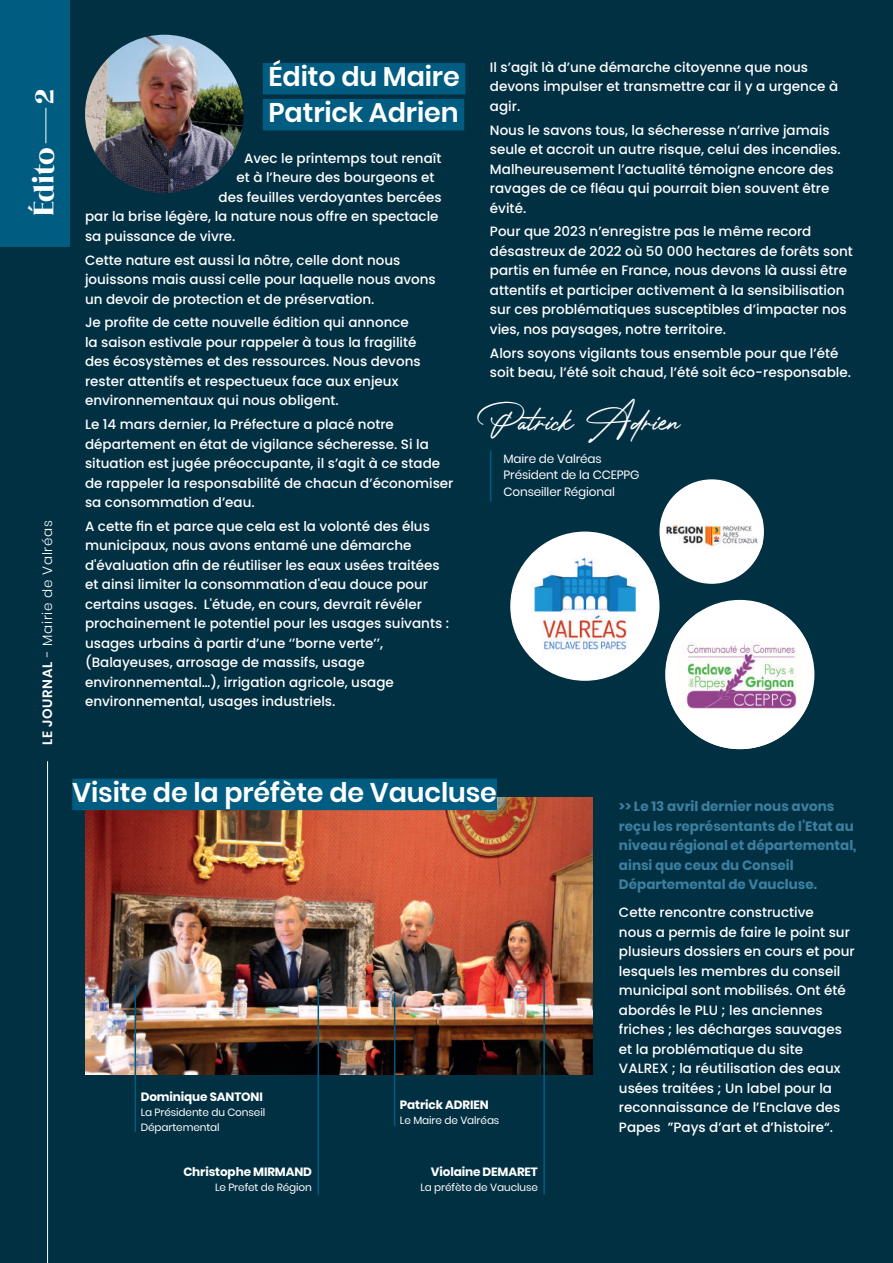
<style>
.page{position:relative;width:893px;height:1263px;background:#023043}
.page>*{position:absolute;margin:0;border:0;box-sizing:border-box;transform-origin:0 0}
.t1{font:37.5px "Photograph Signature";color:#fff}
.t2{font:29.25px "The Brandeand Lotaline";letter-spacing:-.005em;color:#fff}
.t3{font:600 27px/36px "Poppins";letter-spacing:-.005em;color:#fff}
.t4{font:27px "The Brandeand Lotaline";color:#fff}
.t5{font:500 13.5px/19.5px "Poppins";color:#fff}
.t6{font:700 13.5px/19.5px "Poppins";color:#3c7f9f}
.t7{font:300 13.5px "Poppins";letter-spacing:.05em;color:#fff}
.t8{font:700 12px "Poppins";letter-spacing:-.01em;color:#fff}
.t9{font:12px/16.5px "Poppins";letter-spacing:-.01em;color:#fff}
.t10{font:10.5px/15px "Poppins";letter-spacing:-.01em;color:#fff}
.s1{font-weight:600}
</style>
<div class="page">
<div style="left:0;top:0;width:69px;height:246px;background:#005d81"></div>
<hr style="left:47px;top:761px;width:1px;height:502px;background:#fff">
<hr style="left:46px;top:108px;width:1px;height:35px;background:#fff">
<div style="left:263px;top:63px;width:202px;height:31px;background:#005d81"></div>
<div style="left:263px;top:99px;width:201px;height:31px;background:#005d81"></div>
<img style="left:85px;top:35px;width:159px;height:158px;border-radius:79px">
<hr style="left:490px;top:451px;width:1px;height:50px;background:#005d81">
<div style="left:510px;top:532px;width:149px;height:149px;background:#fff;border-radius:50%"></div>
<img style="left:531px;top:553px;width:108px;height:97px">
<div style="left:665px;top:600px;width:149px;height:149px;background:#fff;border-radius:50%"></div>
<img style="left:671px;top:612px;width:138px;height:137px">
<div style="left:659px;top:479px;width:105px;height:105px;background:#fff;border-radius:50%"></div>
<img style="left:661px;top:524px;width:101px;height:25px">
<img style="left:85px;top:797px;width:507px;height:278px">
<hr style="left:135px;top:986px;width:1px;height:145px;background:#005d81">
<hr style="left:394px;top:994px;width:1px;height:131px;background:#005d81">
<hr style="left:543px;top:979px;width:2px;height:215px;background:#005d81">
<hr style="left:318px;top:979px;width:1px;height:215px;background:#005d81">
<div style="left:72px;top:779px;width:425px;height:31px;background:#005d81"></div>
<h3 class="t4" style="left:28px;top:104px;width:17px;rotate:-90deg">2</h3>
<h2 class="t2" style="left:26px;top:216px;width:71px;rotate:-90deg">Édito</h2>
<p class="t7" style="left:40px;top:745px;width:226px;rotate:-90deg"><span class="s1">LE JOURNAL</span> - Mairie de Valréas</p>
<h3 class="t3" style="left:269px;top:59px;width:193px">Édito du Maire<br>Patrick Adrien</h3>
<p class="t5" style="left:244px;top:149px;width:199px">Avec le printemps tout renaît</p>
<p class="t5" style="left:237px;top:168px;width:200px">et à l’heure des bourgeons et</p>
<p class="t5" style="left:219px;top:188px;width:225px">des feuilles verdoyantes bercées</p>
<p class="t5" style="left:85px;top:207px;width:355px">par la brise légère, la nature nous offre en spectacle</p>
<p class="t5" style="left:85px;top:227px;width:152px">sa puissance de vivre.</p>
<p class="t5" style="left:85px;top:250px;width:352px">Cette nature est aussi la nôtre, celle dont nous jouissons mais aussi celle pour laquelle nous avons un devoir de protection et de préservation.</p>
<p class="t5" style="left:85px;top:313px;width:337px">Je profite de cette nouvelle édition qui annonce la saison estivale pour rappeler à tous la fragilité des écosystèmes et des ressources. Nous devons rester attentifs et respectueux face aux enjeux environnementaux qui nous obligent.</p>
<p class="t5" style="left:85px;top:415px;width:370px">Le 14 mars dernier, la Préfecture a placé notre département en état de vigilance sécheresse. Si la situation est jugée préoccupante, il s’agit à ce stade de rappeler la responsabilité de chacun d’économiser sa consommation d’eau.</p>
<p class="t5" style="left:85px;top:516px;width:365px">A cette fin et parce que cela est la volonté des élus municipaux, nous avons entamé une démarche d'évaluation afin de réutiliser les eaux usées traitées et ainsi limiter la consommation d'eau douce pour certains usages. L'étude, en cours, devrait révéler prochainement le potentiel pour les usages suivants : usages urbains à partir d’une ‘’borne verte’’, (Balayeuses, arrosage de massifs, usage environnemental…), irrigation agricole, usage environnemental, usages industriels.</p>
<p class="t5" style="left:490px;top:58px;width:350px">Il s’agit là d’une démarche citoyenne que nous devons impulser et transmettre car il y a urgence à agir.</p>
<p class="t5" style="left:490px;top:120px;width:352px">Nous le savons tous, la sécheresse n’arrive jamais seule et accroit un autre risque, celui des incendies.<br>Malheureusement l’actualité témoigne encore des ravages de ce fléau qui pourrait bien souvent être évité.</p>
<p class="t5" style="left:490px;top:222px;width:364px">Pour que 2023 n’enregistre pas le même record désastreux de 2022 où 50 000 hectares de forêts sont partis en fumée en France, nous devons là aussi être attentifs et participer activement à la sensibilisation sur ces problématiques susceptibles d’impacter nos vies, nos paysages, notre territoire.</p>
<p class="t5" style="left:490px;top:343px;width:363px">Alors soyons vigilants tous ensemble pour que l’été soit beau, l’été soit chaud, l’été soit éco-responsable.</p>
<h1 class="t1" style="left:491px;top:388px;width:191px">Patrick Adrien</h1>
<p class="t9" style="left:503px;top:450px;width:138px">Maire de Valréas<br>Président de la CCEPPG<br>Conseiller Régional</p>
<h3 class="t3" style="left:72px;top:774px;width:426px">Visite de la préfète de Vaucluse</h3>
<p class="t8" style="left:141px;top:1090px;width:124px">Dominique SANTONI</p>
<p class="t10" style="left:141px;top:1105px;width:126px">La Présidente du Conseil<br>Départemental</p>
<p class="t8" style="left:183px;top:1165px;width:130px">Christophe MIRMAND</p>
<p class="t10" style="left:215px;top:1180px;width:99px">Le Prefet de Région</p>
<p class="t8" style="left:400px;top:1098px;width:90px">Patrick ADRIEN</p>
<p class="t10" style="left:400px;top:1113px;width:101px">Le Maire de Valréas</p>
<p class="t8" style="left:431px;top:1165px;width:109px">Violaine DEMARET</p>
<p class="t10" style="left:420px;top:1180px;width:119px">La préfète de Vaucluse</p>
<p class="t6" style="left:619px;top:797px;width:239px">&gt;&gt; Le 13 avril dernier nous avons reçu les représentants de l’Etat au niveau régional et départemental, ainsi que ceux du Conseil<br>Départemental de Vaucluse.</p>
<p class="t5" style="left:619px;top:903px;width:237px">Cette rencontre constructive<br>nous a permis de faire le point sur plusieurs dossiers en cours et pour lesquels les membres du conseil municipal sont mobilisés. Ont été abordés le PLU ; les anciennes friches ; les décharges sauvages et la problématique du site<br>VALREX ; la réutilisation des eaux usées traitées ; Un label pour la reconnaissance de l’Enclave des<br>Papes ”Pays d’art et d’histoire“.</p>
</div>
